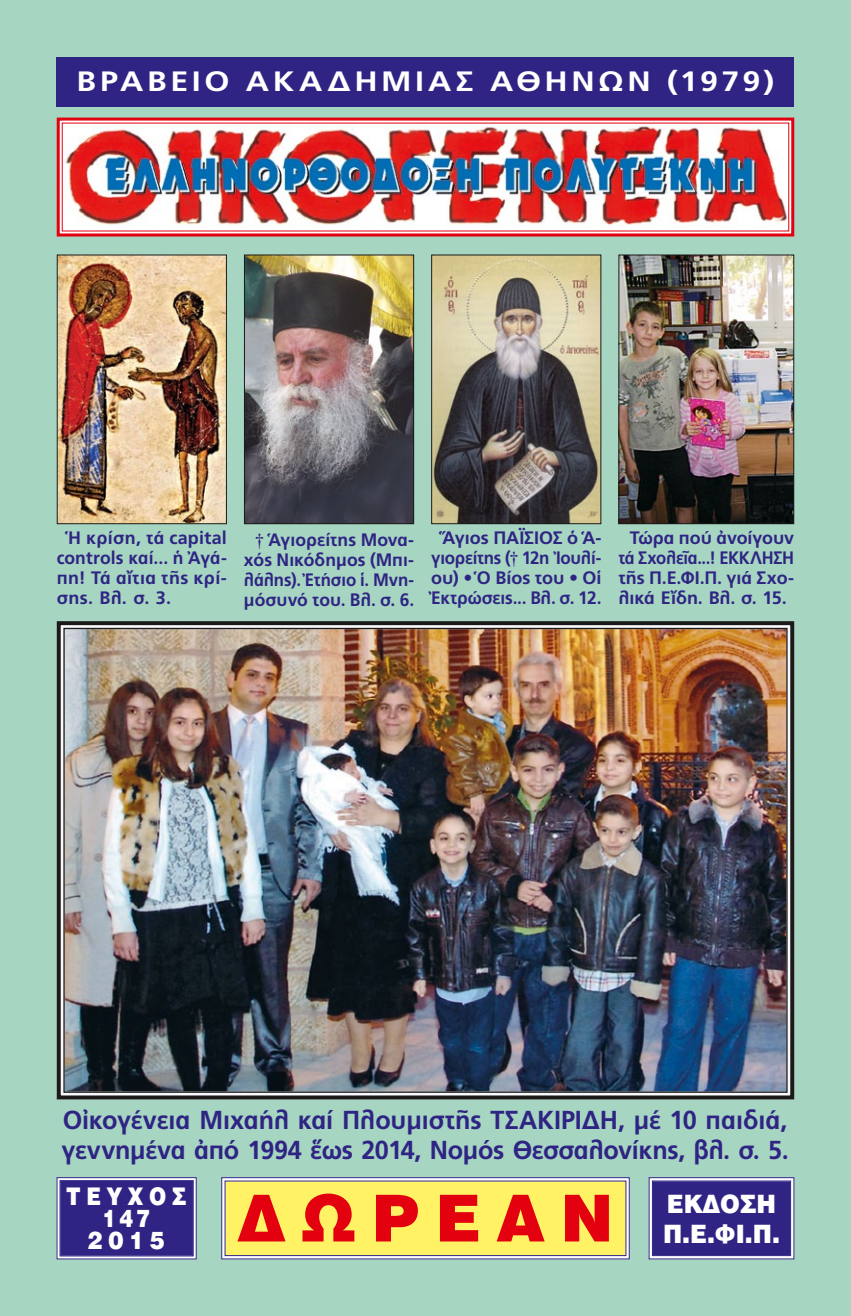
<style>
.page{position:relative;width:851px;height:1316px;background:#fff}
.page>*{position:absolute;margin:0;border:0;box-sizing:border-box;transform-origin:0 0}
.t1{font:64px "Helvetica S Black";letter-spacing:.25em;color:#e3000f}
.t2{font:700 28px "PF Catalog Poly";letter-spacing:.115em;color:#fff;scale:1.15 1}
.t3{font:700 26px/30px "PF Catalog Poly";letter-spacing:-.01em;color:#2f2483}
.t4{font:25px/30px "Helvetica S Black";color:#fff;scale:.95 1}
.t5{font:24px/22px "Helvetica S Black";letter-spacing:.265em;color:#fff;text-align:center;scale:.86 1}
.t6{font:700 18px/20px "PF Catalog Poly";color:#2f2483;text-align:justify}
.s1{font-family:"Mg Old Times UC Pol"}
</style>
<div class="page">
<div style="left:0;top:0;width:850px;height:1315px;background:#a6d5c2"></div>
<img style="left:56px;top:117px;width:739px;height:120px">
<img style="left:56px;top:621px;width:739px;height:479px">
<svg style="left:221px;top:1177px;width:408px;height:82px;background:#f2e66f"></svg>
<svg style="left:648px;top:1177px;width:146px;height:82px;background:#41388e"></svg>
<div style="left:652px;top:1180px;width:138px;height:75px;border:1px solid #2f2483"></div>
<div style="left:57px;top:57px;width:737px;height:49px;background:#2f2483"></div>
<svg style="left:56px;top:1177px;width:141px;height:82px;background:#40368d"></svg>
<div style="left:60px;top:1180px;width:133px;height:76px;border:1px solid #2f2483"></div>
<img style="left:433px;top:256px;width:166px;height:266px">
<div style="left:431px;top:254px;width:170px;height:270px;border:1px solid #1a1a18"></div>
<img style="left:59px;top:256px;width:166px;height:266px">
<div style="left:57px;top:254px;width:170px;height:270px;border:1px solid #1a1a18"></div>
<img style="left:246px;top:256px;width:166px;height:266px">
<div style="left:244px;top:254px;width:170px;height:270px;border:1px solid #1a1a18"></div>
<img style="left:620px;top:256px;width:172px;height:266px">
<div style="left:618px;top:254px;width:176px;height:270px;border:1px solid #1a1a18"></div>
<h2 class="t2" style="left:77px;top:65px;width:608px">ΒΡΑΒΕΙΟ ΑΚΑΔΗΜΙΑΣ ΑΘΗΝΩΝ (1979)</h2>
<p class="t6" style="left:57px;top:528px;width:172px;text-indent:11px">Ἡ κρίση, τά capital controls καί... ἡ Ἀγά&shy;πη! Τά αἴτια τῆς κρί&shy;σης. Βλ. σ. 3.</p>
<p class="t6" style="left:244px;top:529px;width:172px;text-indent:11px"><span class="s1">†</span> Ἁγιορείτης Μονα&shy;χός Νικόδημος (Μπι&shy;λάλης). Ἐτήσιο ἱ. Μνη&shy;μόσυνό του. Βλ. σ. 6.</p>
<p class="t6" style="left:431px;top:528px;width:172px;text-indent:11px">Ἅγιος ΠΑΪΣΙΟΣ ὁ Ἁ&shy;γιορείτης (<span class="s1">†</span> 12η Ἰουλί&shy;ου) • Ὁ Βίος του • Οἱ Ἐκτρώσεις... Βλ. σ. 12.</p>
<p class="t6" style="left:618px;top:528px;width:177px;text-indent:11px">Τώρα πού ἀνοίγουν τά Σχολεῖα...! ΕΚΚΛΗΣΗ τῆς Π.Ε.ΦΙ.Π. γιά Σχο&shy;λικά Εἴδη. Βλ. σ. 15.</p>
<h3 class="t3" style="left:62px;top:1104px;width:728px">Οἰκογένεια Μιχαήλ καί Πλουμιστῆς ΤΣΑΚΙΡΙΔΗ, μέ 10 παιδιά, γεννημένα ἀπό 1994 ἕως 2014, Νομός Θεσσαλονίκης, βλ. σ. 5.</h3>
<h1 class="t1" style="left:237px;top:1178px;width:377px">ΔΩΡΕΑΝ</h1>
<h3 class="t4" style="left:663px;top:1188px;width:124px">ΕΚΔΟΣΗ<br>Π.Ε.ΦΙ.Π.</h3>
<h3 class="t5" style="left:67px;top:1185px;width:141px">ΤΕΥΧΟΣ<br>147<br>2015</h3>
</div>
